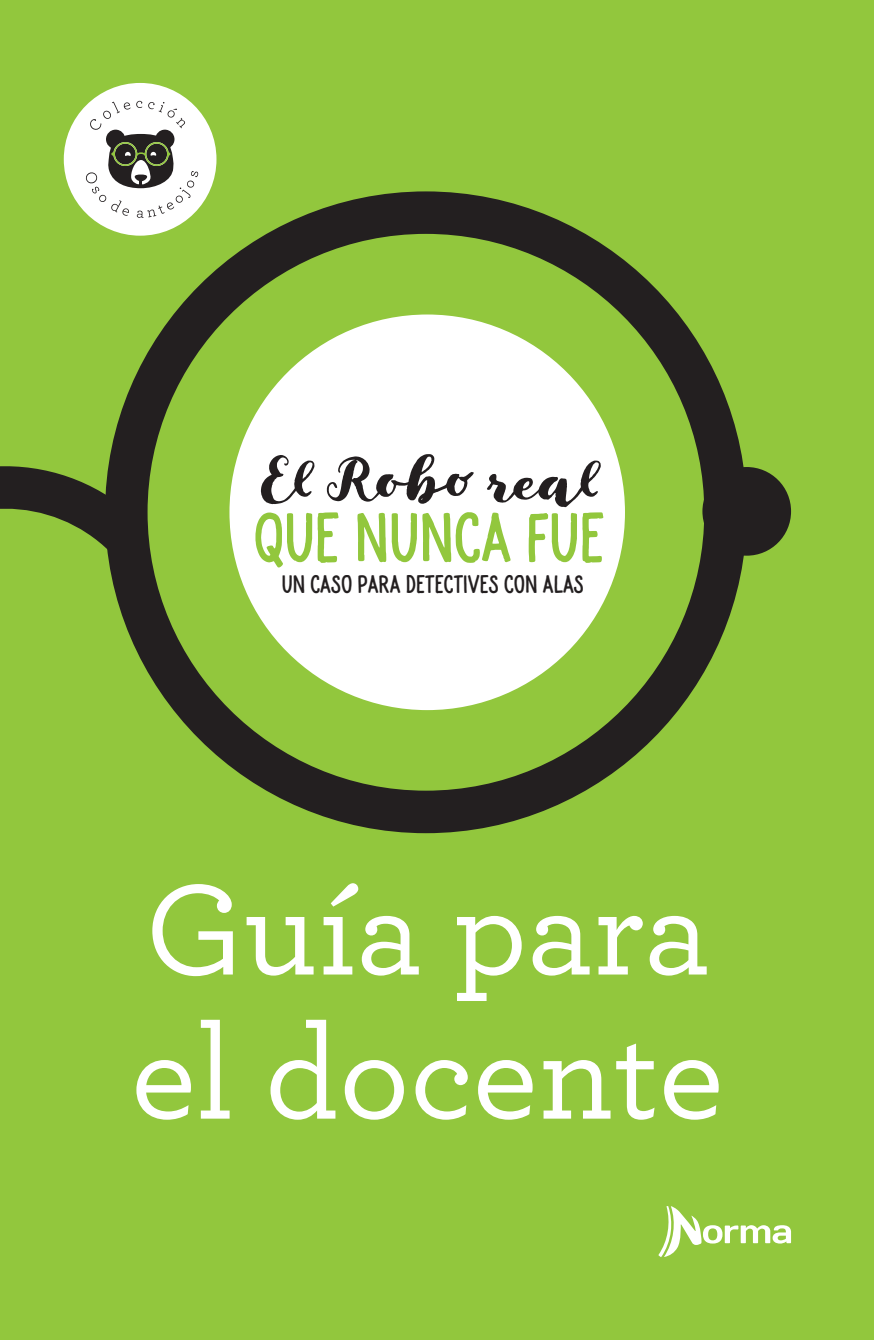
<style>
.page{position:relative;width:874px;height:1340px;background:#fff}
.page>*{position:absolute;margin:0;border:0;box-sizing:border-box;transform-origin:0 0}
.t1{font:500 135px/144px "Archer";color:#fff}
.t2{font:condensed 72.67px "SD Sans";color:#92c73d}
.t3{font:57.82px "SD Script";letter-spacing:-.03em;color:#231f20}
.t4{font:condensed 26.32px "SD Sans";color:#231f20}
</style>
<div class="page">
<div style="left:0;top:0;width:874px;height:1339px;background:#92c73d"></div>
<div style="left:64px;top:83px;width:152px;height:153px;background:#fff;border-radius:50%"></div>
<svg style="left:85px;top:101px;width:113px;height:117px"></svg>
<svg style="left:658px;top:1206px;width:133px;height:51px"></svg>
<svg style="left:105px;top:191px;width:642px;height:642px"></svg>
<svg style="left:0;top:447px;width:149px;height:113px"></svg>
<div style="left:702px;top:467px;width:89px;height:88px;background:#231f20;border-radius:50%"></div>
<div style="left:229px;top:314px;width:396px;height:396px;background:#fff;border-radius:50%"></div>
<h3 class="t3" style="left:261px;top:446px;width:341px">El Robo real</h3>
<h2 class="t2" style="left:253px;top:494px;width:353px">QUE NUNCA FUE</h2>
<p class="t4" style="left:282px;top:568px;width:303px">UN CASO PARA DETECTIVES CON ALAS</p>
<h1 class="t1" style="left:131px;top:850px;width:595px">Guía para el docente</h1>
</div>
